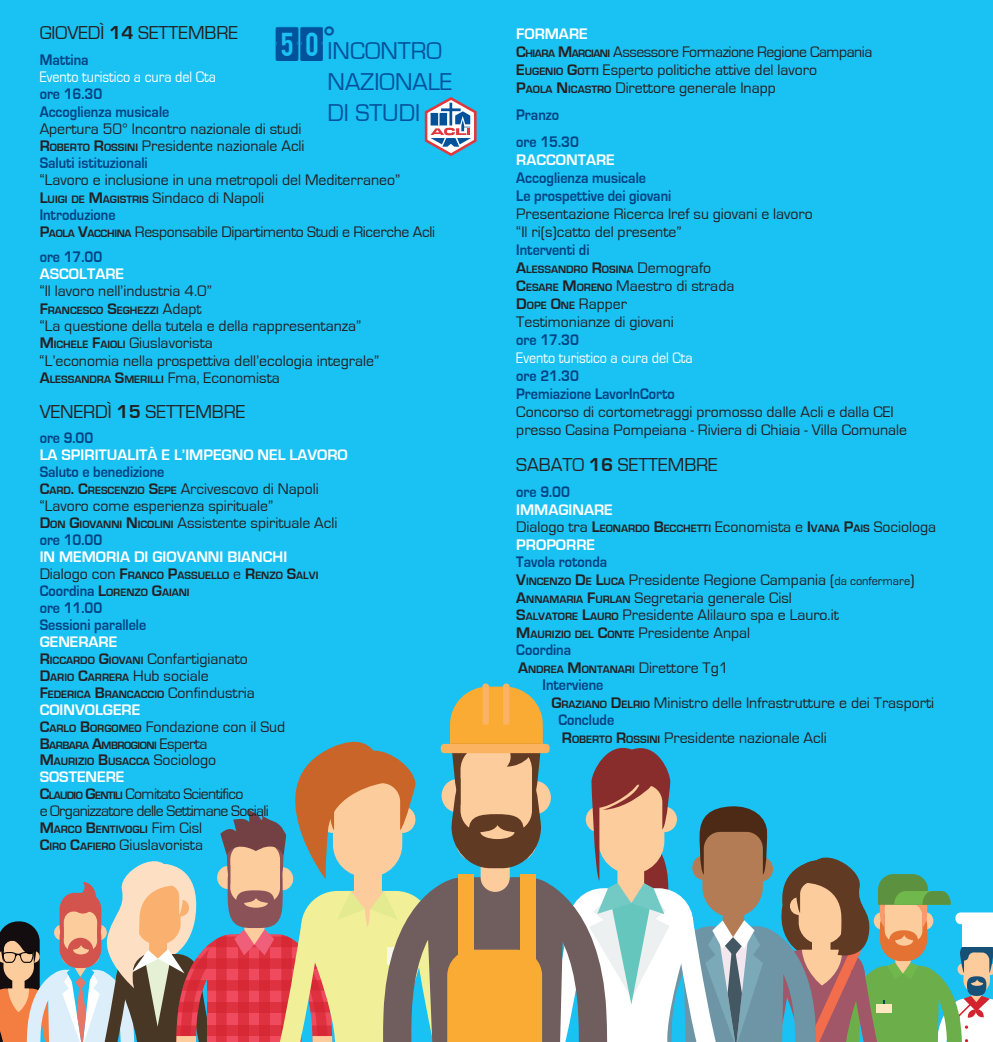
<style>
.page{position:relative;width:993px;height:1042px;background:#fff}
.page>*{position:absolute;margin:0;border:0;box-sizing:border-box;transform-origin:0 0}
.t1{font:44.45px "calendarnotetfb";color:#01529b}
.t2{font:25.03px/30.8px "Eurostile";color:#01529b}
.t3{font:19.25px "Eurostile";color:#231f20}
.t4{font:15.75px/18px "Eurostile";color:#231f20}
.t5{font:700 15.75px/18px "Eurostile";color:#014282;scale:.9 1}
.t6{font:700 15.75px "Eurostile";color:#fff}
.t7{font:15.75px/17px "Eurostile";letter-spacing:-.04em;color:#231f20}
.t8{font:15.75px "Eurostile";color:#fff;scale:.9 1}
.t9{font:700 11.03px/17px "Eurostile";color:#231f20}
.s1{font-weight:700}
.s2{font-weight:700;font-size:11.03px}
.s3{font-weight:700;color:#014282}
.s4{font-size:15.75px}
.s5{font-weight:400;font-size:15.75px}
.s6{font-size:15.75px;color:#014282}
.s7{font-weight:700;color:#fff}
.s8{font-size:12.25px}
</style>
<div class="page">
<div style="left:0;top:0;width:992px;height:1042px;background:#1ac1f3"></div>
<svg style="left:482px;top:683px;width:7px;height:42px"></svg>
<div style="left:503px;top:683px;width:6px;height:42px;background:#fbb361;border-radius:3px"></div>
<svg style="left:424px;top:97px;width:53px;height:59px"></svg>
<svg style="left:0;top:686px;width:993px;height:356px"></svg>
<p class="t3" style="left:40px;top:22px;width:200px">GIOVEDÌ <span class="s1">14</span> SETTEMBRE</p>
<p class="t5" style="left:40px;top:51px;width:56px">Mattina</p>
<p class="t8" style="left:40px;top:69px;width:197px">Evento turistico a cura del Cta</p>
<p class="t5" style="left:40px;top:86px;width:145px;line-height:17.2px">ore 16.30<br>Accoglienza musicale</p>
<p class="t4" style="left:40px;top:120px;width:266px;line-height:17.2px">Apertura 50° Incontro nazionale di studi<br><span class="s1">R</span><span class="s2">OBERTO</span> <span class="s1">R</span><span class="s2">OSSINI</span> Presidente nazionale Acli<br><span class="s3">Saluti istituzionali</span></p>
<p class="t4" style="left:40px;top:172px;width:397px;line-height:17.3px">“Lavoro e inclusione in una metropoli del Mediterraneo”<br><span class="s1">L</span><span class="s2">UIGI DE</span> <span class="s1">M</span><span class="s2">AGISTRIS</span> Sindaco di Napoli<br><span class="s3">Introduzione<br></span><span class="s1">P</span><span class="s2">AOLA</span> <span class="s1">V</span><span class="s2">ACCHINA</span> Responsabile Dipartimento Studi e Ricerche Acli</p>
<p class="t5" style="left:40px;top:248px;width:71px">ore 17.00</p>
<p class="t6" style="left:40px;top:265px;width:86px">Ascoltare</p>
<p class="t4" style="left:40px;top:282px;width:173px">“Il lavoro nell’industria 4.0”</p>
<p class="t9" style="left:40px;top:302px;width:163px"><span class="s4">F</span>RANCESCO <span class="s4">S</span>EGHEZZI <span class="s5">Adapt</span></p>
<p class="t4" style="left:40px;top:317px;width:341px;line-height:17.3px">“La questione della tutela e della rappresentanza”<br><span class="s1">M</span><span class="s2">ICHELE</span> <span class="s1">F</span><span class="s2">AIOLI</span> Giuslavorista<br>“L’economia nella prospettiva dell’ecologia integrale”</p>
<p class="t9" style="left:40px;top:371px;width:241px"><span class="s4">A</span>LESSANDRA <span class="s4">S</span>MERILLI <span class="s5">Fma, Economista</span></p>
<p class="t3" style="left:40px;top:402px;width:207px">VENERDÌ <span class="s1">15</span> SETTEMBRE</p>
<p class="t5" style="left:40px;top:429px;width:61px">ore 9.00</p>
<p class="t6" style="left:40px;top:446px;width:309px">La spiritualità e l’im pegno nel lavoro</p>
<p class="t4" style="left:40px;top:463px;width:299px;line-height:17px"><span class="s3">Saluto e benedizione<br></span><span class="s1">C</span><span class="s2">ARD</span><span class="s1">. C</span><span class="s2">RESCENZIO</span> <span class="s1">S</span><span class="s2">EPE</span> Arcivescovo di Napoli “Lavoro come esperienza spirituale”<br><span class="s1">D</span><span class="s2">ON</span> <span class="s1">G</span><span class="s2">IOVANNI</span> <span class="s1">N</span> <span class="s2">ICOLINI</span> Assistente spirituale Acli <span class="s3">ore 10.00</span></p>
<p class="t6" style="left:40px;top:548px;width:249px">IN MEMORIA DI GIOVANN I BIANCHI</p>
<p class="t9" style="left:40px;top:567px;width:280px"><span class="s5">Dialogo con</span> <span class="s4">F</span>RANCO <span class="s4">P</span>ASSUELLO <span class="s5">e</span> <span class="s4">R</span>ENZO <span class="s4">S</span>ALVI<br><span class="s6">Coordina</span> <span class="s4">L</span>ORENZO <span class="s4">G</span>AIANI</p>
<p class="t5" style="left:40px;top:599px;width:120px;line-height:17px">ore 11.00<br>Sessioni parallele</p>
<p class="t4" style="left:40px;top:633px;width:209px;line-height:17px"><span class="s7">Generare<br></span><span class="s1">R</span><span class="s2">ICCARDO</span> <span class="s1">G</span><span class="s2">IOVANI</span> Confartigianato</p>
<p class="t9" style="left:40px;top:668px;width:217px"><span class="s4">D</span>ARIO <span class="s4">C</span>ARRERA <span class="s5">Hub sociale<br></span><span class="s4">F</span>EDERICA <span class="s4">B</span>RANCACCIO <span class="s5">Confindustria</span></p>
<p class="t4" style="left:40px;top:701px;width:247px;line-height:17px"><span class="s7">Coinvolgere<br></span><span class="s1">C</span><span class="s2">ARLO</span> <span class="s1">B</span><span class="s2">ORGOMEO</span> Fondazione con il Sud</p>
<p class="t9" style="left:40px;top:736px;width:178px"><span class="s4">B</span>ARBARA <span class="s4">A</span>MBROGIONI <span class="s5">Esperta<br></span><span class="s4">M</span>AURIZIO <span class="s4">B</span>USACCA <span class="s5">Sociologo</span></p>
<p class="t7" style="left:40px;top:769px;width:230px"><span class="s7">Sostenere<br></span><span class="s1">C</span><span class="s2">LAUDIO</span> <span class="s1">G</span><span class="s2">ENTILI</span> Comitato Scientifico<br>e Organizzatore delle Settimane Sociali</p>
<p class="t9" style="left:40px;top:821px;width:164px"><span class="s4">M</span>ARCO <span class="s4">B</span>ENTIVOGLI <span class="s5">Fim Cisl</span></p>
<p class="t4" style="left:40px;top:836px;width:165px"><span class="s1">C</span><span class="s2">IRO</span> <span class="s1">C</span><span class="s2">AFIERO</span> Giuslavorista</p>
<h1 class="t1" style="left:274px;top:23px;width:62px">50<sup>°</sup></h1>
<h2 class="t2" style="left:327px;top:36px;width:126px">INCONTRO<br>NAZIONALE<br>DI STUDI</h2>
<p class="t4" style="left:516px;top:25px;width:357px"><span class="s7">Formare<br></span><span class="s1">C</span><span class="s2">HIARA</span> <span class="s1">M</span><span class="s2">ARCIANI</span> Assessore Formazione Regione Campania <span class="s1">E</span><span class="s2">UGENIO</span> <span class="s1">G</span><span class="s2">OTTI</span> Esperto politiche attive del lavoro<br><span class="s1">P</span><span class="s2">AOLA</span> <span class="s1">N</span> <span class="s2">ICASTRO</span> Direttore generale Inapp</p>
<p class="t5" style="left:516px;top:102px;width:71px;line-height:26.8px">Pranzo ore 15.30</p>
<p class="t6" style="left:516px;top:151px;width:100px">Raccontare</p>
<p class="t5" style="left:516px;top:169px;width:174px">Accoglienza musicale<br>Le prospettive dei giovani</p>
<p class="t4" style="left:516px;top:205px;width:298px">Presentazione Ricerca Iref su giovani e lavoro “Il ri(s)catto del presente”</p>
<p class="t5" style="left:516px;top:241px;width:83px">Interventi di</p>
<p class="t9" style="left:516px;top:261px;width:196px"><span class="s4">A</span>LESSANDRO <span class="s4">R</span>OSINA <span class="s5">Demografo</span></p>
<p class="t4" style="left:516px;top:277px;width:219px"><span class="s1">C</span><span class="s2">ESARE</span> <span class="s1">M</span><span class="s2">ORENO</span> Maestro di strada<br><span class="s1">D</span><span class="s2">OPE</span> <span class="s1">O</span><span class="s2">NE</span> Rapper<br>Testimonianze di giovani</p>
<p class="t5" style="left:516px;top:331px;width:71px">ore 17.30</p>
<p class="t8" style="left:516px;top:349px;width:197px">Evento turistico a cura del Cta</p>
<p class="t5" style="left:516px;top:367px;width:178px">ore 21.30<br>Premiazione LavorInCorto</p>
<p class="t4" style="left:516px;top:403px;width:392px">Concorso di cortometraggi promosso dalle Acli e dalla CEI presso Casina Pompeiana - Riviera di Chiaia - Villa Comunale</p>
<p class="t3" style="left:516px;top:454px;width:203px">SABATO <span class="s1">16</span> SETTEMBRE</p>
<p class="t5" style="left:516px;top:483px;width:61px">ore 9.00</p>
<p class="t6" style="left:516px;top:501px;width:18px">Imma</p>
<p class="t4" style="left:516px;top:501px;width:421px;line-height:17.5px;text-indent:42px"><span class="s7">ginare<br></span>Dialogo tra <span class="s1">L</span><span class="s2">EONARDO</span> <span class="s1">B</span><span class="s2">ECCHETTI</span> Economista e <span class="s1">I</span><span class="s2">VANA</span> <span class="s1">P</span><span class="s2">AIS</span> Sociologa<br><span class="s7">Proporre</span></p>
<p class="t4" style="left:516px;top:554px;width:399px;line-height:17.5px"><span class="s3">Tavola rotonda<br></span><span class="s1">V</span><span class="s2">INCENZO</span> <span class="s1">D</span><span class="s2">E</span> <span class="s1">L</span><span class="s2">UCA</span> Presidente Regione Campania (<span class="s8">da confermare</span>)<br><span class="s1">A</span><span class="s2">NNAMARIA</span> <span class="s1">F</span><span class="s2">URLAN</span> Segretaria generale Cisl<br><span class="s1">S</span><span class="s2">ALVATORE</span> <span class="s1">L</span><span class="s2">AURO</span> Presidente Alilauro spa e Lauro.it<br><span class="s1">M</span><span class="s2">AURIZIO DEL</span> <span class="s1">C</span><span class="s2">ONTE</span> Presidente Anpal<br><span class="s3">Coordina</span></p>
<p class="t9" style="left:518px;top:660px;width:212px"><span class="s4">A</span>NDREA <span class="s4">M</span>ONTANARI <span class="s5">Direttore Tg1</span></p>
<p class="t5" style="left:542px;top:676px;width:69px">Interviene</p>
<p class="t4" style="left:551px;top:693px;width:384px"><span class="s1">G</span><span class="s2">RAZIANO</span> <span class="s1">D</span><span class="s2">ELRIO</span> Ministro delle Infrastrutture e dei Trasporti</p>
<p class="t5" style="left:558px;top:711px;width:64px">Conclude</p>
<p class="t4" style="left:561px;top:728px;width:266px"><span class="s1">R</span><span class="s2">OBERTO</span> <span class="s1">R</span><span class="s2">OSSINI</span> Presidente nazionale Acli</p>
</div>
